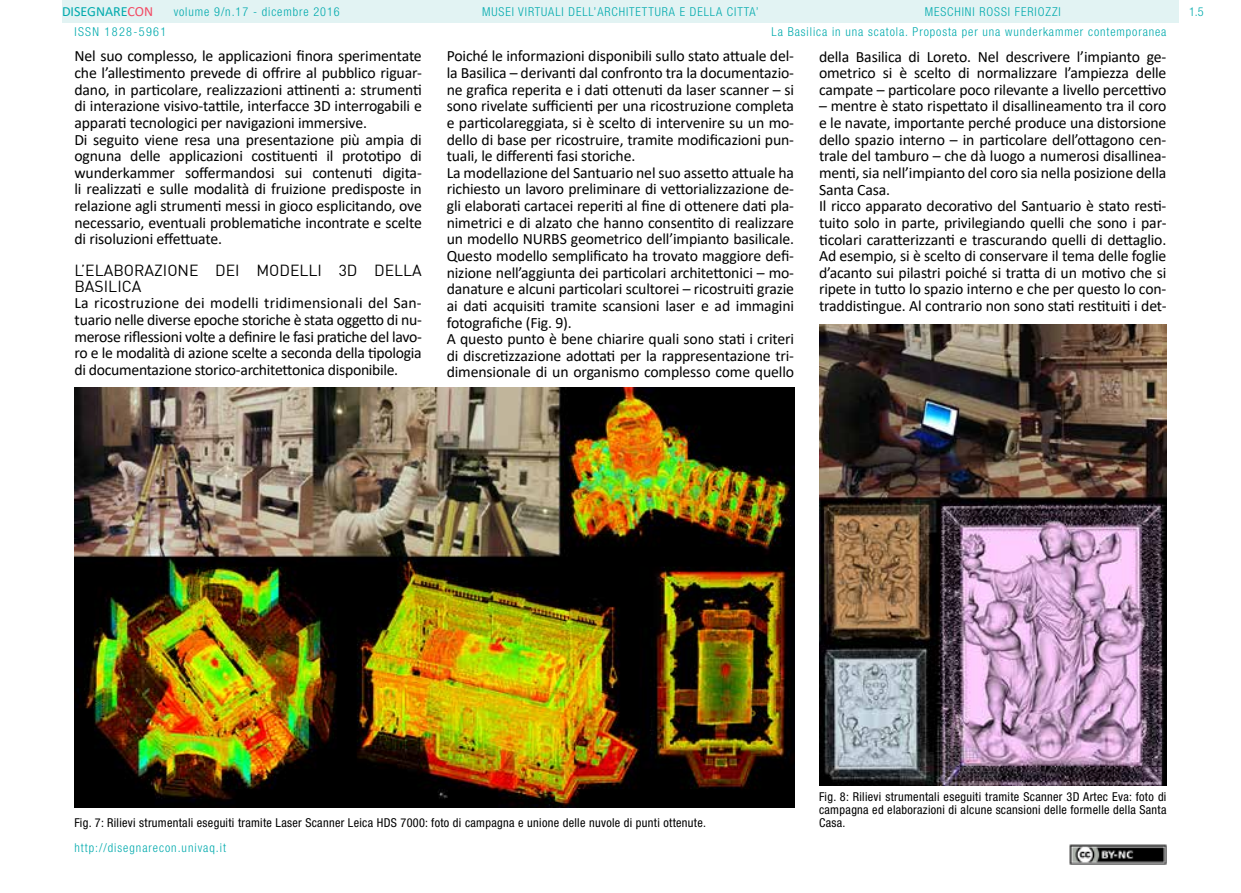
<style>
.page{position:relative;width:1241px;height:893px;background:#fff}
.page>*{position:absolute;margin:0;border:0;box-sizing:border-box;transform-origin:0 0}
.t1{font:15.75px/16.6px "Calibri";letter-spacing:-.01em;color:#000}
.t2{font:15.75px/15.8px "DIN";color:#000}
.t3{font:14px "Calibri";color:#00aaad}
.t4{font:condensed 12.25px/13.1px "Helvetica Neue LT Std";letter-spacing:.025em;color:#000;text-align:justify}
.t5{font:300 condensed 12.25px/19.4px "Helvetica Neue LT Std";letter-spacing:.075em;color:#00aaad}
.t6{font:300 condensed 12.25px "Helvetica Neue LT Std";letter-spacing:.11em;color:#00aaad}
.s1{color:#f24862}
</style>
<div class="page">
<div style="left:62px;top:0;width:1116px;height:23px;background:#e2f3f3"></div>
<img style="left:1069px;top:845px;width:97px;height:19px">
<img style="left:74px;top:388px;width:720px;height:419px">
<img style="left:819px;top:324px;width:347px;height:461px">
<p class="t3" style="left:62px;top:2px;width:93px">DISEGNARE<span class="s1">CON</span></p>
<p class="t5" style="left:771px;top:2px;width:396px;text-indent:153px">MESCHINI ROSSI FERIOZZI<br>La Basilica in una scatola. Proposta per una wunderkammer contemporanea</p>
<p class="t5" style="left:174px;top:2px;width:167px">volume 9/n.17 - dicembre 2016</p>
<p class="t5" style="left:482px;top:2px;width:278px">MUSEI VIRTUALI DELL’ARCHITETTURA E DELLA CITTA’</p>
<p class="t5" style="left:1188px;top:2px;width:16px">1.5</p>
<p class="t6" style="left:74px;top:24px;width:93px">ISSN 1828-5961</p>
<p class="t1" style="left:74px;top:47px;width:349px">Nel suo complesso, le applicazioni finora sperimentate che l’allestimento prevede di offrire al pubblico riguar&shy;dano, in particolare, realizzazioni attinenti a: strumenti di interazione visivo-tattile, interfacce 3D interrogabili e apparati tecnologici per navigazioni immersive.<br>Di seguito viene resa una presentazione più ampia di ognuna delle applicazioni costituenti il prototipo di wunderkammer soffermandosi sui contenuti digita&shy;li realizzati e sulle modalità di fruizione predisposte in relazione agli strumenti messi in gioco esplicitando, ove necessario, eventuali problematiche incontrate e scelte di risoluzioni effettuate.</p>
<p class="t2" style="left:74px;top:262px;width:349px">L’ELABORAZIONE DEI MODELLI 3D DELLA<br>BASILICA</p>
<p class="t1" style="left:74px;top:294px;width:349px;text-align:justify">La ricostruzione dei modelli tridimensionali del San&shy;tuario nelle diverse epoche storiche è stata oggetto di nu&shy;merose riflessioni volte a definire le fasi pratiche del lavo&shy;ro e le modalità di azione scelte a seconda della tipologia di documentazione storico-architettonica disponibile.</p>
<p class="t1" style="left:446px;top:47px;width:349px">Poiché le informazioni disponibili sullo stato attuale del&shy;la Basilica – derivanti dal confronto tra la documentazio&shy;ne grafica reperita e i dati ottenuti da laser scanner – si sono rivelate sufficienti per una ricostruzione completa e particolareggiata, si è scelto di intervenire su un mo&shy;dello di base per ricostruire, tramite modificazioni pun&shy;tuali, le differenti fasi storiche.<br>La modellazione del Santuario nel suo assetto attuale ha richiesto un lavoro preliminare di vettorializzazione de&shy;gli elaborati cartacei reperiti al fine di ottenere dati pla&shy;nimetrici e di alzato che hanno consentito di realizzare un modello NURBS geometrico dell’impianto basilicale.<br>Questo modello semplificato ha trovato maggiore defi&shy;nizione nell’aggiunta dei particolari architettonici – mo&shy;danature e alcuni particolari scultorei – ricostruiti grazie ai dati acquisiti tramite scansioni laser e ad immagini fotografiche (Fig. 9).<br>A questo punto è bene chiarire quali sono stati i criteri di discretizzazione adottati per la rappresentazione tri&shy;dimensionale di un organismo complesso come quello</p>
<p class="t1" style="left:819px;top:48px;width:349px;text-align:justify">della Basilica di Loreto. Nel descrivere l’impianto ge&shy;ometrico si è scelto di normalizzare l’ampiezza delle campate – particolare poco rilevante a livello percettivo</p>
<p class="t1" style="left:819px;top:98px;width:349px">– mentre è stato rispettato il disallineamento tra il coro e le navate, importante perché produce una distorsione dello spazio interno – in particolare dell’ottagono cen&shy;trale del tamburo – che dà luogo a numerosi disallinea&shy;menti, sia nell’impianto del coro sia nella posizione della Santa Casa.<br>Il ricco apparato decorativo del Santuario è stato resti&shy;tuito solo in parte, privilegiando quelli che sono i par&shy;ticolari caratterizzanti e trascurando quelli di dettaglio.<br>Ad esempio, si è scelto di conservare il tema delle foglie d’acanto sui pilastri poiché si tratta di un motivo che si ripete in tutto lo spazio interno e che per questo lo con&shy;traddistingue. Al contrario non sono stati restituiti i det-</p>
<p class="t4" style="left:74px;top:816px;width:633px">Fig. 7: Rilievi strumentali eseguiti tramite Laser Scanner Leica HDS 7000: foto di campagna e unione delle nuvole di punti ottenute.</p>
<p class="t5" style="left:74px;top:838px;width:153px">http://disegnarecon.univaq.it</p>
<p class="t4" style="left:818px;top:790px;width:349px">Fig. 8: Rilievi strumentali eseguiti tramite Scanner 3D Artec Eva: foto di campagna ed elaborazioni di alcune scansioni delle formelle della Santa Casa.</p>
</div>
